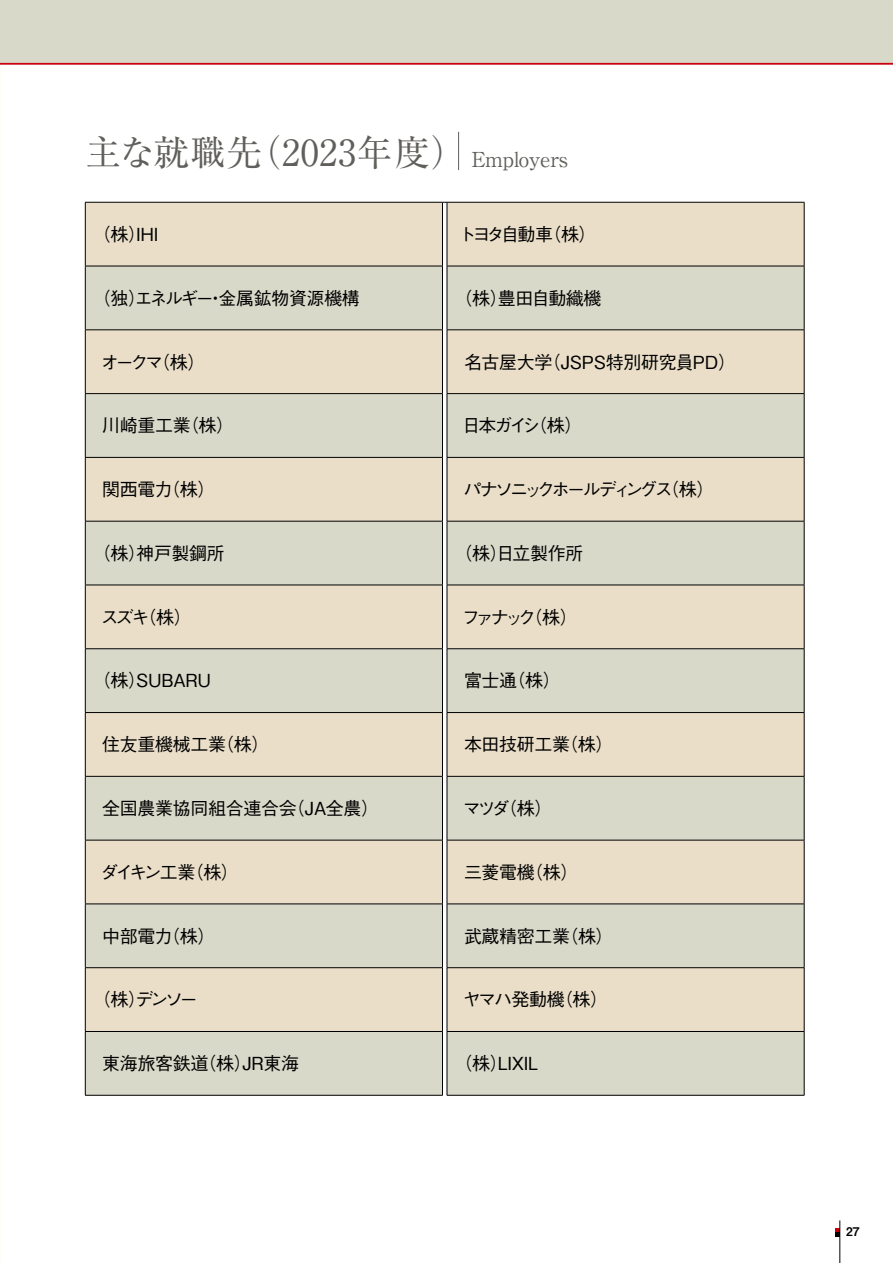
<style>
.page{position:relative;width:893px;height:1263px;background:#fff}
.page>*{position:absolute;margin:0;border:0;box-sizing:border-box;transform-origin:0 0}
.t1{font:36px "Ryumin Pro";letter-spacing:.02em;color:#605f5b}
.t2{font:500 18px "Gothic BBB Pro";letter-spacing:-.02em;color:#000}
.t3{font:500 18px "Gothic BBB Pro";letter-spacing:-.16em;color:#000}
.t4{font:12px "Midashi Go Pro MB31";color:#000}
.s1{font-size:20.7px}
</style>
<div class="page">
<div style="left:0;top:0;width:893px;height:64px;background:#d9d9ca"></div>
<hr style="left:0;top:63px;width:893px;height:2px;background:#c7000b">
<hr style="left:458px;top:132px;width:1px;height:38px;background:#605f5b">
<svg style="left:836px;top:1228px;width:4px;height:8px"></svg>
<hr style="left:840px;top:1220px;width:1px;height:43px;background:#000">
<div style="left:86px;top:203px;width:718px;height:828px;background:#eadec8"></div>
<div style="left:86px;top:266px;width:718px;height:64px;background:#d9d9ca"></div>
<div style="left:86px;top:394px;width:718px;height:63px;background:#d9d9ca"></div>
<div style="left:86px;top:521px;width:718px;height:64px;background:#d9d9ca"></div>
<div style="left:86px;top:649px;width:718px;height:63px;background:#d9d9ca"></div>
<div style="left:86px;top:776px;width:718px;height:64px;background:#d9d9ca"></div>
<div style="left:86px;top:904px;width:718px;height:64px;background:#d9d9ca"></div>
<div style="left:86px;top:1031px;width:718px;height:64px;background:#d9d9ca"></div>
<hr style="left:85px;top:202px;width:357px;height:1px;background:#000">
<hr style="left:85px;top:202px;width:1px;height:64px;background:#000">
<hr style="left:442px;top:202px;width:1px;height:64px;background:#000">
<hr style="left:447px;top:202px;width:357px;height:1px;background:#000">
<hr style="left:447px;top:202px;width:1px;height:64px;background:#000">
<hr style="left:804px;top:202px;width:1px;height:64px;background:#000">
<hr style="left:85px;top:266px;width:358px;height:1px;background:#000">
<hr style="left:85px;top:266px;width:1px;height:64px;background:#000">
<hr style="left:442px;top:266px;width:1px;height:64px;background:#000">
<hr style="left:447px;top:266px;width:357px;height:1px;background:#000">
<hr style="left:447px;top:266px;width:1px;height:64px;background:#000">
<hr style="left:804px;top:266px;width:1px;height:64px;background:#000">
<hr style="left:85px;top:330px;width:358px;height:1px;background:#000">
<hr style="left:85px;top:330px;width:1px;height:63px;background:#000">
<hr style="left:442px;top:330px;width:1px;height:63px;background:#000">
<hr style="left:447px;top:330px;width:357px;height:1px;background:#000">
<hr style="left:447px;top:330px;width:1px;height:63px;background:#000">
<hr style="left:804px;top:330px;width:1px;height:63px;background:#000">
<hr style="left:85px;top:393px;width:358px;height:1px;background:#000">
<hr style="left:85px;top:394px;width:1px;height:63px;background:#000">
<hr style="left:442px;top:394px;width:1px;height:63px;background:#000">
<hr style="left:447px;top:393px;width:357px;height:1px;background:#000">
<hr style="left:447px;top:394px;width:1px;height:63px;background:#000">
<hr style="left:804px;top:394px;width:1px;height:63px;background:#000">
<hr style="left:85px;top:457px;width:358px;height:1px;background:#000">
<hr style="left:85px;top:458px;width:1px;height:63px;background:#000">
<hr style="left:442px;top:458px;width:1px;height:63px;background:#000">
<hr style="left:447px;top:457px;width:357px;height:1px;background:#000">
<hr style="left:447px;top:458px;width:1px;height:63px;background:#000">
<hr style="left:804px;top:458px;width:1px;height:63px;background:#000">
<hr style="left:85px;top:521px;width:358px;height:1px;background:#000">
<hr style="left:85px;top:521px;width:1px;height:64px;background:#000">
<hr style="left:442px;top:521px;width:1px;height:64px;background:#000">
<hr style="left:447px;top:521px;width:357px;height:1px;background:#000">
<hr style="left:447px;top:521px;width:1px;height:64px;background:#000">
<hr style="left:804px;top:521px;width:1px;height:64px;background:#000">
<hr style="left:85px;top:585px;width:358px;height:1px;background:#000">
<hr style="left:85px;top:585px;width:1px;height:63px;background:#000">
<hr style="left:442px;top:585px;width:1px;height:63px;background:#000">
<hr style="left:447px;top:585px;width:357px;height:1px;background:#000">
<hr style="left:447px;top:585px;width:1px;height:63px;background:#000">
<hr style="left:804px;top:585px;width:1px;height:63px;background:#000">
<hr style="left:85px;top:648px;width:358px;height:1px;background:#000">
<hr style="left:85px;top:649px;width:1px;height:63px;background:#000">
<hr style="left:442px;top:649px;width:1px;height:63px;background:#000">
<hr style="left:447px;top:648px;width:357px;height:1px;background:#000">
<hr style="left:447px;top:649px;width:1px;height:63px;background:#000">
<hr style="left:804px;top:649px;width:1px;height:63px;background:#000">
<hr style="left:85px;top:712px;width:358px;height:1px;background:#000">
<hr style="left:85px;top:713px;width:1px;height:63px;background:#000">
<hr style="left:442px;top:713px;width:1px;height:63px;background:#000">
<hr style="left:447px;top:712px;width:357px;height:1px;background:#000">
<hr style="left:447px;top:713px;width:1px;height:63px;background:#000">
<hr style="left:804px;top:713px;width:1px;height:63px;background:#000">
<hr style="left:85px;top:776px;width:358px;height:1px;background:#000">
<hr style="left:85px;top:776px;width:1px;height:64px;background:#000">
<hr style="left:442px;top:776px;width:1px;height:64px;background:#000">
<hr style="left:447px;top:776px;width:357px;height:1px;background:#000">
<hr style="left:447px;top:776px;width:1px;height:64px;background:#000">
<hr style="left:804px;top:776px;width:1px;height:64px;background:#000">
<hr style="left:85px;top:840px;width:358px;height:1px;background:#000">
<hr style="left:85px;top:840px;width:1px;height:64px;background:#000">
<hr style="left:442px;top:840px;width:1px;height:64px;background:#000">
<hr style="left:447px;top:840px;width:357px;height:1px;background:#000">
<hr style="left:447px;top:840px;width:1px;height:64px;background:#000">
<hr style="left:804px;top:840px;width:1px;height:64px;background:#000">
<hr style="left:85px;top:904px;width:358px;height:1px;background:#000">
<hr style="left:85px;top:904px;width:1px;height:63px;background:#000">
<hr style="left:442px;top:904px;width:1px;height:63px;background:#000">
<hr style="left:447px;top:904px;width:357px;height:1px;background:#000">
<hr style="left:447px;top:904px;width:1px;height:63px;background:#000">
<hr style="left:804px;top:904px;width:1px;height:63px;background:#000">
<hr style="left:85px;top:967px;width:358px;height:1px;background:#000">
<hr style="left:85px;top:968px;width:1px;height:63px;background:#000">
<hr style="left:442px;top:968px;width:1px;height:63px;background:#000">
<hr style="left:447px;top:967px;width:357px;height:1px;background:#000">
<hr style="left:447px;top:968px;width:1px;height:63px;background:#000">
<hr style="left:804px;top:968px;width:1px;height:63px;background:#000">
<hr style="left:85px;top:1031px;width:358px;height:1px;background:#000">
<hr style="left:85px;top:1032px;width:1px;height:63px;background:#000">
<hr style="left:442px;top:1032px;width:1px;height:63px;background:#000">
<hr style="left:447px;top:1031px;width:357px;height:1px;background:#000">
<hr style="left:447px;top:1032px;width:1px;height:63px;background:#000">
<hr style="left:804px;top:1032px;width:1px;height:63px;background:#000">
<hr style="left:85px;top:1095px;width:358px;height:1px;background:#000">
<hr style="left:447px;top:1095px;width:357px;height:1px;background:#000">
<h1 class="t1" style="left:85px;top:124px;width:484px">主な就職先（2023年度） <span class="s1">Employers</span></h1>
<p class="t2" style="left:93px;top:220px;width:67px">（株）IHI</p>
<p class="t2" style="left:458px;top:220px;width:140px">トヨタ自動車（株）</p>
<p class="t2" style="left:93px;top:284px;width:269px">（独）エネルギー・金属鉱物資源機構</p>
<p class="t2" style="left:454px;top:284px;width:149px">（株）豊田自動織機</p>
<p class="t2" style="left:101px;top:347px;width:106px">オークマ（株）</p>
<p class="t2" style="left:464px;top:347px;width:274px">名古屋大学（JSPS特別研究員PD）</p>
<p class="t2" style="left:102px;top:411px;width:133px">川崎重工業（株）</p>
<p class="t2" style="left:462px;top:411px;width:121px">日本ガイシ（株）</p>
<p class="t2" style="left:102px;top:475px;width:115px">関西電力（株）</p>
<p class="t3" style="left:463px;top:475px;width:253px">パナソニックホールディングス（株）</p>
<p class="t2" style="left:93px;top:539px;width:133px">（株）神戸製鋼所</p>
<p class="t2" style="left:454px;top:539px;width:130px">（株）日立製作所</p>
<p class="t2" style="left:101px;top:602px;width:92px">スズキ（株）</p>
<p class="t2" style="left:462px;top:602px;width:117px">ファナック（株）</p>
<p class="t2" style="left:93px;top:666px;width:120px">（株）SUBARU</p>
<p class="t2" style="left:464px;top:666px;width:98px">富士通（株）</p>
<p class="t2" style="left:102px;top:730px;width:169px">住友重機械工業（株）</p>
<p class="t2" style="left:464px;top:730px;width:151px">本田技研工業（株）</p>
<p class="t2" style="left:102px;top:794px;width:278px">全国農業協同組合連合会（JA全農）</p>
<p class="t2" style="left:463px;top:794px;width:91px">マツダ（株）</p>
<p class="t2" style="left:101px;top:858px;width:140px">ダイキン工業（株）</p>
<p class="t2" style="left:464px;top:858px;width:116px">三菱電機（株）</p>
<p class="t2" style="left:102px;top:921px;width:115px">中部電力（株）</p>
<p class="t2" style="left:464px;top:921px;width:151px">武蔵精密工業（株）</p>
<p class="t2" style="left:93px;top:985px;width:107px">（株）デンソー</p>
<p class="t2" style="left:463px;top:985px;width:147px">ヤマハ発動機（株）</p>
<p class="t2" style="left:102px;top:1049px;width:198px">東海旅客鉄道（株）JR東海</p>
<p class="t2" style="left:454px;top:1049px;width:85px">（株）LIXIL</p>
<p class="t4" style="left:846px;top:1222px;width:15px">27</p>
</div>
